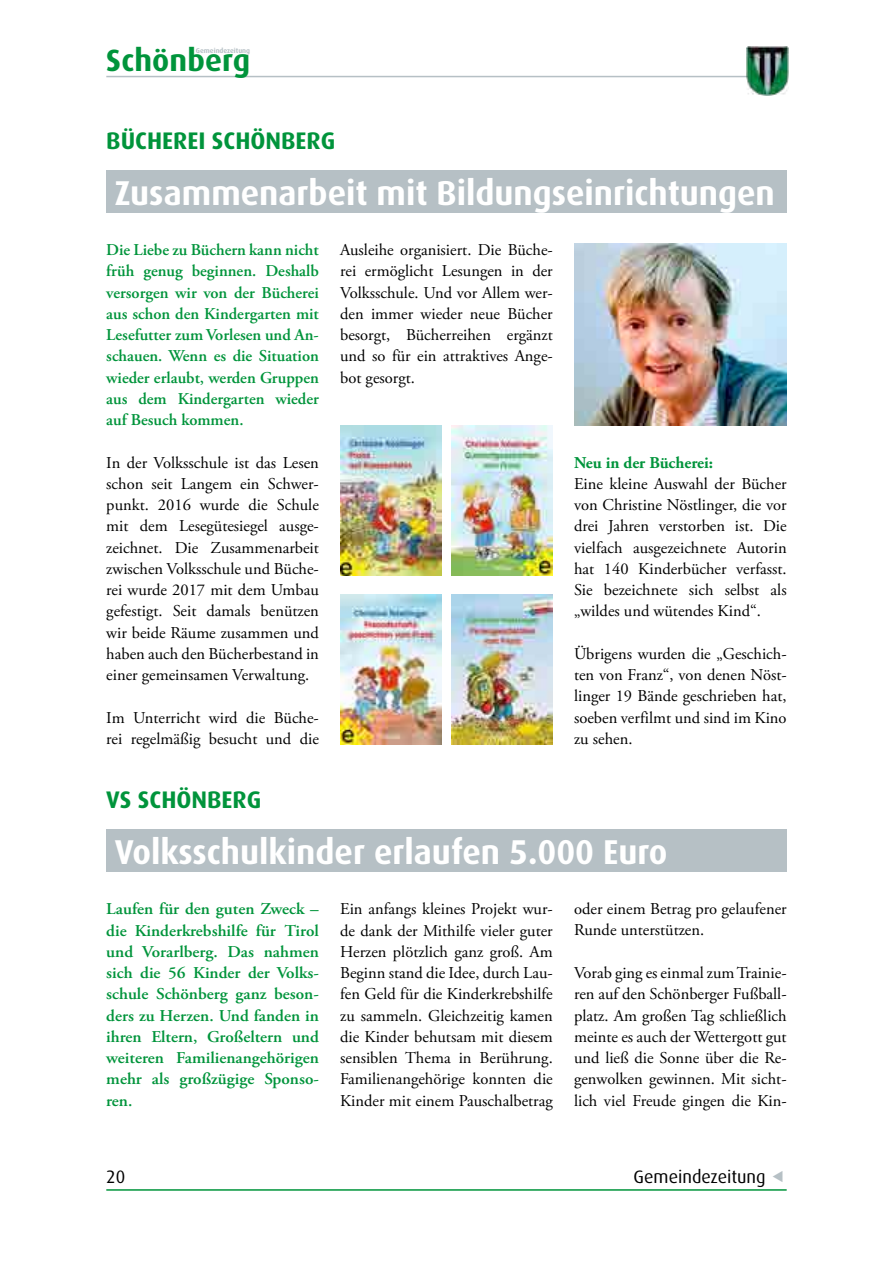
<style>
.page{position:relative;width:893px;height:1263px;background:#fff}
.page>*{position:absolute;margin:0;border:0;box-sizing:border-box;transform-origin:0 0}
.t1{font:700 34.5px "Dax";color:#fff}
.t2{font:700 30.75px "Dax";letter-spacing:.005em;color:#00943b}
.t3{font:700 24px "Dax";color:#00943b}
.t4{font:18px "Dax";color:#000}
.t5{font:16.5px/21.3px "Adobe Garamond Pro";color:#000;text-align:justify}
.t6{font:600 16.5px/21.3px "Adobe Garamond Pro";color:#00943b;text-align:justify;scale:1.04 1}
.t7{font:600 16.5px/21.3px "Adobe Garamond Pro";color:#00943b;text-align:justify}
.t8{font:700 16.5px "Adobe Garamond Pro";color:#00943b}
.t9{font:700 6.9px "Dax";color:#b6c0c5}
</style>
<div class="page">
<hr style="left:106px;top:76px;width:681px;height:1px;background:#b6c0c5">
<hr style="left:106px;top:1189px;width:681px;height:2px;background:#00943b">
<img style="left:746px;top:46px;width:42px;height:49px">
<div style="left:106px;top:170px;width:681px;height:43px;background:#b6c0c5"></div>
<div style="left:106px;top:829px;width:681px;height:43px;background:#b6c0c5"></div>
<img style="left:574px;top:244px;width:213px;height:181px">
<img style="left:340px;top:594px;width:101px;height:150px">
<img style="left:452px;top:594px;width:101px;height:150px">
<img style="left:340px;top:425px;width:101px;height:150px">
<img style="left:452px;top:425px;width:101px;height:150px">
<h2 class="t2" style="left:106px;top:43px;width:145px">Schönberg</h2>
<p class="t9" style="left:196px;top:46px;width:56px">Gemeindezeitung</p>
<h3 class="t3" style="left:106px;top:127px;width:231px">BÜCHEREI SCHÖNBERG</h3>
<h1 class="t1" style="left:115px;top:173px;width:662px">Zusammenarbeit mit Bildungseinrichtungen</h1>
<p class="t7" style="left:106px;top:239px;width:214px">Die Liebe zu Büchern kann nicht früh genug beginnen. Deshalb versorgen wir von der Bücherei aus schon den Kindergarten mit Lesefutter zum Vorlesen und An&shy;schauen. Wenn es die Situation wieder erlaubt, werden Gruppen aus dem Kindergarten wieder auf Besuch kommen.</p>
<p class="t5" style="left:106px;top:452px;width:214px">In der Volksschule ist das Lesen schon seit Langem ein Schwer&shy;punkt. 2016 wurde die Schule mit dem Lesegütesiegel ausge&shy;zeichnet. Die Zusammenarbeit zwischen Volksschule und Büche&shy;rei wurde 2017 mit dem Umbau gefestigt. Seit damals benützen wir beide Räume zusammen und haben auch den Bücherbestand in einer gemeinsamen Verwaltung.</p>
<p class="t5" style="left:106px;top:707px;width:214px">Im Unterricht wird die Büche&shy;rei regelmäßig besucht und die</p>
<h3 class="t3" style="left:106px;top:786px;width:157px">VS SCHÖNBERG</h3>
<p class="t5" style="left:340px;top:240px;width:214px">Ausleihe organisiert. Die Büche&shy;rei ermöglicht Lesungen in der Volksschule. Und vor Allem wer&shy;den immer wieder neue Bücher besorgt, Bücherreihen ergänzt und so für ein attraktives Ange&shy;bot gesorgt.</p>
<p class="t8" style="left:574px;top:453px;width:141px">Neu in der Bücherei:</p>
<p class="t5" style="left:574px;top:473px;width:214px">Eine kleine Auswahl der Bücher von Christine Nöstlinger, die vor drei Jahren verstorben ist. Die vielfach ausgezeichnete Autorin hat 140 Kinderbücher verfasst.<br>Sie bezeichnete sich selbst als „wildes und wütendes Kind“.</p>
<p class="t5" style="left:574px;top:644px;width:214px">Übrigens wurden die „Geschich&shy;ten von Franz“, von denen Nöst&shy;linger 19 Bände geschrieben hat, soeben verfilmt und sind im Kino zu sehen.</p>
<h1 class="t1" style="left:115px;top:832px;width:554px">Volksschulkinder erlaufen 5.000 Euro</h1>
<p class="t6" style="left:106px;top:898px;width:206px">Laufen für den guten Zweck – die Kinderkrebshilfe für Tirol und Vorarlberg. Das nahmen sich die 56 Kinder der Volks&shy;schule Schönberg ganz beson&shy;ders zu Herzen. Und fanden in ihren Eltern, Großeltern und weiteren Familienangehörigen mehr als großzügige Sponso&shy;ren.</p>
<p class="t5" style="left:340px;top:899px;width:214px">Ein anfangs kleines Projekt wur&shy;de dank der Mithilfe vieler guter Herzen plötzlich ganz groß. Am Beginn stand die Idee, durch Lau&shy;fen Geld für die Kinderkrebshilfe zu sammeln. Gleichzeitig kamen die Kinder behutsam mit diesem sensiblen Thema in Berührung.<br>Familienangehörige konnten die Kinder mit einem Pauschalbetrag</p>
<p class="t5" style="left:574px;top:899px;width:214px">oder einem Betrag pro gelaufener<br>Runde unterstützen.</p>
<p class="t5" style="left:574px;top:963px;width:214px">Vorab ging es einmal zum Trainie&shy;ren auf den Schönberger Fußball&shy;platz. Am großen Tag schließlich meinte es auch der Wettergott gut und ließ die Sonne über die Re&shy;genwolken gewinnen. Mit sicht&shy;lich viel Freude gingen die Kin-</p>
<p class="t4" style="left:106px;top:1167px;width:21px">20</p>
<p class="t4" style="left:634px;top:1167px;width:134px">Gemeindezeitung</p>
</div>
